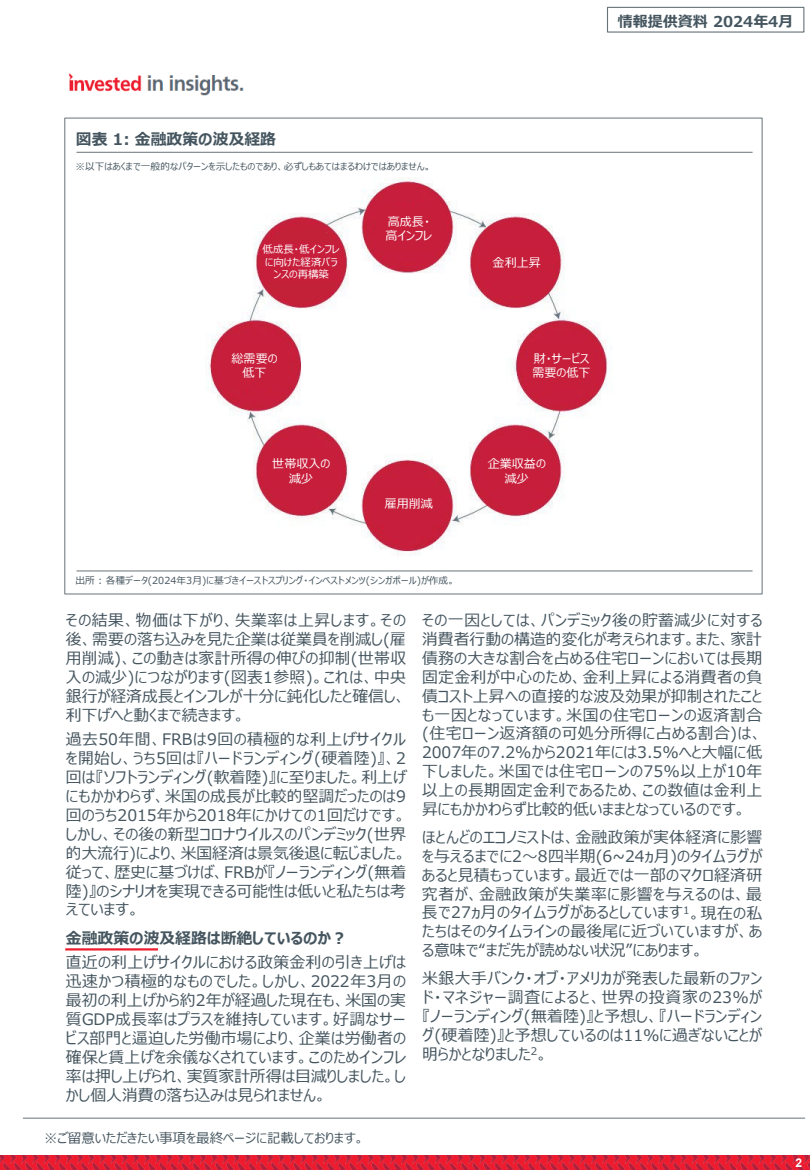
<style>
.page{position:relative;width:810px;height:1170px;background:#fff}
.page>*{position:absolute;margin:0;border:0;box-sizing:border-box;transform-origin:0 0}
.t1{font:15.9px/18.9px "Meiryo UI";color:#45555f;text-align:justify}
.t2{font:700 15.9px "Meiryo UI";color:#45555f}
.t3{font:700 15px "Meiryo UI";color:#45555f}
.t4{font:13.5px "Meiryo UI";color:#45555f}
.t5{font:12px/14.4px "Meiryo UI";color:#fff;text-align:center}
.t6{font:700 12px "Arial";color:#fff}
.t7{font:10.5px/12.6px "Meiryo UI";color:#fff;text-align:center}
.t8{font:9.75px "Meiryo UI";color:#45555f}
</style>
<div class="page">
<img style="left:0;top:1155px;width:810px;height:15px">
<hr style="left:23px;top:1118px;width:782px;height:1px;background:#68737a">
<img style="left:68px;top:73px;width:176px;height:23px">
<div style="left:607px;top:7px;width:197px;height:26px;border:1px solid #68737a"></div>
<img style="left:208px;top:177px;width:401px;height:378px">
<hr style="left:76px;top:152px;width:677px;height:1px;background:#68737a">
<hr style="left:76px;top:571px;width:677px;height:1px;background:#68737a">
<div style="left:376px;top:205px;width:66px;height:47px;background:#c71e3b"></div>
<div style="left:484px;top:246px;width:66px;height:32px;background:#c71e3b"></div>
<div style="left:528px;top:342px;width:67px;height:47px;background:#c71e3b"></div>
<div style="left:484px;top:448px;width:66px;height:46px;background:#c71e3b"></div>
<div style="left:376px;top:488px;width:66px;height:31px;background:#c71e3b"></div>
<div style="left:268px;top:448px;width:66px;height:46px;background:#c71e3b"></div>
<div style="left:222px;top:342px;width:66px;height:47px;background:#c71e3b"></div>
<div style="left:263px;top:224px;width:79px;height:79px;background:#c32137;border-radius:50%"></div>
<div style="left:262px;top:243px;width:79px;height:38px;background:#c71e3b"></div>
<hr style="left:65px;top:948px;width:93px;height:3px;background:#ed1c2e">
<p class="t3" style="left:618px;top:11px;width:177px">情報提供資料 2024年4月</p>
<p class="t2" style="left:76px;top:128px;width:202px">図表 1: 金融政策の波及経路</p>
<p class="t8" style="left:75px;top:160px;width:357px">※以下はあくまで一般的なパターンを示したものであり、必ずしもあてはまるわけではありません。</p>
<p class="t7" style="left:263px;top:244px;width:79px">低成長・低インフレに向けた経済バランスの再構築</p>
<p class="t5" style="left:232px;top:352px;width:48px">総需要の</p>
<p class="t5" style="left:243px;top:366px;width:26px">低下</p>
<p class="t5" style="left:272px;top:457px;width:60px">世帯収入の減少</p>
<p class="t5" style="left:388px;top:215px;width:44px">高成長・</p>
<p class="t5" style="left:386px;top:229px;width:48px">高インフレ</p>
<p class="t5" style="left:385px;top:497px;width:50px">雇用削減</p>
<p class="t8" style="left:75px;top:574px;width:381px">出所 : 各種データ(2024年3月)に基づきイーストスプリング・インベストメンツ(シンガポール)が作成。</p>
<p class="t5" style="left:493px;top:256px;width:50px">金利上昇</p>
<p class="t5" style="left:534px;top:352px;width:57px">財・サービス</p>
<p class="t5" style="left:532px;top:366px;width:60px">需要の低下</p>
<p class="t5" style="left:488px;top:457px;width:60px">企業収益の減少</p>
<p class="t1" style="left:66px;top:612px;width:342px">その結果、物価は下がり、失業率は上昇します。その後、需要の落ち込みを見た企業は従業員を削減し(雇用削減)、この動きは家計所得の伸びの抑制(世帯収入の減少)につながります(図表1参照)。これは、中央銀行が経済成長とインフレが十分に鈍化したと確信し、利下げへと動くまで続きます。</p>
<p class="t1" style="left:66px;top:731px;width:342px">過去50年間、FRBは9回の積極的な利上げサイクルを開始し、うち5回は『ハードランディング(硬着陸)』、2回は『ソフトランディング(軟着陸)』に至りました。利上げにもかかわらず、米国の成長が比較的堅調だったのは9回のうち2015年から2018年にかけての1回だけです。しかし、その後の新型コロナウイルスのパンデミック(世界的大流行)により、米国経済は景気後退に転じました。従って、歴史に基づけば、FRBが『ノーランディング(無着陸)』のシナリオを実現できる可能性は低いと私たちは考えています。</p>
<p class="t2" style="left:66px;top:927px;width:283px">金融政策の波及経路は断絶しているのか？</p>
<p class="t1" style="left:66px;top:954px;width:342px">直近の利上げサイクルにおける政策金利の引き上げは迅速かつ積極的なものでした。しかし、2022年3月の最初の利上げから約2年が経過した現在も、米国の実質GDP成長率はプラスを維持しています。好調なサービス部門と逼迫した労働市場により、企業は労働者の確保と賃上げを余儀なくされています。このためインフレ率は押し上げられ、実質家計所得は目減りしました。しかし個人消費の落ち込みは見られません。</p>
<p class="t4" style="left:44px;top:1129px;width:322px">※ご留意いただきたい事項を最終ページに記載しております。</p>
<p class="t1" style="left:422px;top:612px;width:342px">その一因としては、パンデミック後の貯蓄減少に対する消費者行動の構造的変化が考えられます。また、家計債務の大きな割合を占める住宅ローンにおいては長期固定金利が中心のため、金利上昇による消費者の負債コスト上昇への直接的な波及効果が抑制されたことも一因となっています。米国の住宅ローンの返済割合(住宅ローン返済額の可処分所得に占める割合)は、2007年の7.2%から2021年には3.5%へと大幅に低下しました。米国では住宅ローンの75％以上が10年以上の長期固定金利であるため、この数値は金利上昇にもかかわらず比較的低いままとなっているのです。</p>
<p class="t1" style="left:422px;top:829px;width:342px">ほとんどのエコノミストは、金融政策が実体経済に影響を与えるまでに2～8四半期(6~24ヵ月)のタイムラグがあると見積もっています。最近では一部のマクロ経済研究者が、金融政策が失業率に影響を与えるのは、最長で27ヵ月のタイムラグがあるとしています<sup>1</sup>。現在の私たちはそのタイムラインの最後尾に近づいていますが、ある意味で“まだ先が読めない状況”にあります。</p>
<p class="t1" style="left:422px;top:970px;width:342px">米銀大手バンク・オブ・アメリカが発表した最新のファンド・マネジャー調査によると、世界の投資家の23％が『ノーランディング(無着陸)』と予想し、『ハードランディング(硬着陸)』と予想しているのは11％に過ぎないことが明らかとなりました<sup>2</sup>。</p>
<p class="t6" style="left:796px;top:1155px;width:8px">2</p>
</div>
